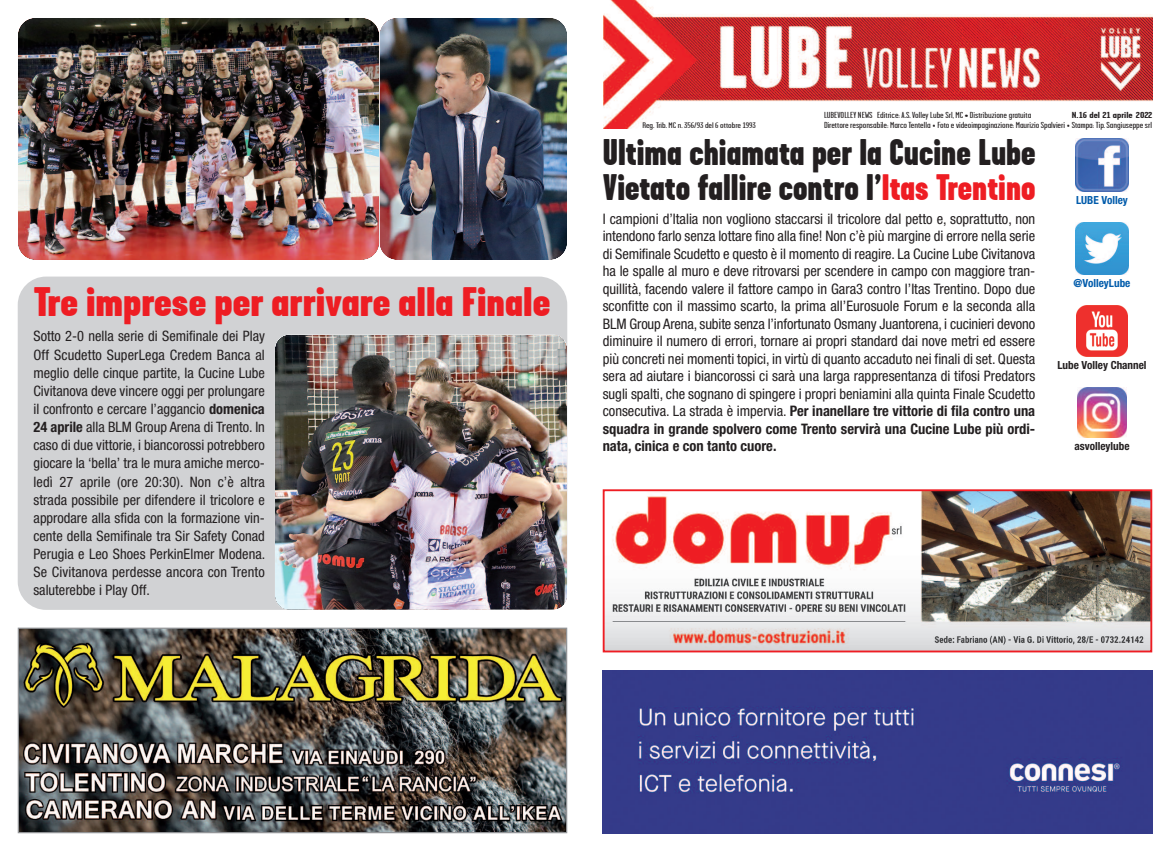
<style>
.page{position:relative;width:1170px;height:851px;background:#fff}
.page>*{position:absolute;margin:0;border:0;box-sizing:border-box;transform-origin:0 0}
.t1{font:900 41.25px "Garage Gothic";color:#ee1d23;scale:1.1 1}
.t2{font:900 37.12px "Garage Gothic";color:#231f20}
.t3{font:900 37px "Garage Gothic";color:#231f20}
.t4{font:condensed 14.5px/17.5px "Helvetica Neue";color:#231f20;text-align:justify}
.t5{font:condensed 14.38px/18.1px "Helvetica Neue";letter-spacing:.01em;color:#231f20;text-align:justify}
.t6{font:700 condensed 11.12px "Helvetica Neue";color:#231f20}
.t7{font:700 condensed 11.12px "Helvetica Neue";color:#015bab}
.t8{font:8.75px "Garage Gothic";color:#231f20;scale:1.4 1}
.t9{font:700 8.75px "Garage Gothic";color:#231f20;scale:1.4 1}
.t10{font:8.12px "Garage Gothic";color:#231f20;scale:1.5 1}
.s1{font-weight:700}
.s2{font-size:36.88px;color:#ee1d23}
</style>
<div class="page">
<div style="left:18px;top:276px;width:549px;height:333px;background:#d1d2d4;border-radius:28px"></div>
<img style="left:603px;top:0;width:549px;height:128px">
<img style="left:605px;top:492px;width:544px;height:157px">
<div style="left:602px;top:489px;width:550px;height:163px;border:2px solid #ee1d23"></div>
<img style="left:602px;top:670px;width:550px;height:163px">
<img style="left:1075px;top:139px;width:53px;height:52px">
<img style="left:1075px;top:222px;width:53px;height:52px">
<img style="left:1076px;top:305px;width:51px;height:51px">
<img style="left:1077px;top:388px;width:49px;height:49px">
<img style="left:20px;top:629px;width:545px;height:202px">
<div style="left:18px;top:627px;width:549px;height:206px;border:1px solid #939598"></div>
<img style="left:379px;top:18px;width:188px;height:242px;border-radius:18px">
<img style="left:18px;top:18px;width:361px;height:242px;border-radius:18px">
<img style="left:275px;top:334px;width:292px;height:275px;border-radius:14px">
<h1 class="t1" style="left:33px;top:277px;width:471px">Tre imprese per arrivare alla Finale</h1>
<p class="t5" style="left:33px;top:328px;width:233px">Sotto 2-0 nella serie di Semifinale dei Play Off Scudetto SuperLega Credem Banca al meglio delle cinque partite, la Cucine Lube Civitanova deve vincere oggi per prolungare il confronto e cercare l’aggancio <span class="s1">domenica 24 aprile</span> alla BLM Group Arena di Trento. In caso di due vittorie, i biancorossi potrebbero giocare la ‘bella’ tra le mura amiche merco&shy;ledì 27 aprile (ore 20:30). Non c’è altra strada possibile per difendere il tricolore e approdare alla sfida con la formazione vin&shy;cente della Semifinale tra Sir Safety Conad Perugia e Leo Shoes PerkinElmer Modena.<br>Se Civitanova perdesse ancora con Trento saluterebbe i Play Off.</p>
<p class="t10" style="left:642px;top:121px;width:77px">Reg. Trib.MCn.356/93del6ottobre1993</p>
<p class="t8" style="left:824px;top:110px;width:149px">LUBEVOLLEYNEWS Editrice:A.S.VolleyLubeSrl,MC•Distribuzionegratuita</p>
<p class="t9" style="left:1071px;top:110px;width:59px">N.16 del 21 aprile 2022</p>
<p class="t8" style="left:824px;top:120px;width:236px">Direttoreresponsabile:MarcoTentella • Fotoevideoimpaginazione:MaurizioSpalvieri • Stampa:Tip.Sangiuseppesrl</p>
<h2 class="t2" style="left:602px;top:130px;width:434px">Ultima chiamata per la Cucine Lube</h2>
<h3 class="t3" style="left:602px;top:166px;width:434px">Vietato fallire contro l’<span class="s2">Itas Trentino</span></h3>
<p class="t4" style="left:602px;top:211px;width:434px">I campioni d’Italia non vogliono staccarsi il tricolore dal petto e, soprattutto, non intendono farlo senza lottare fino alla fine! Non c’è più margine di errore nella serie di Semifinale Scudetto e questo è il momento di reagire. La Cucine Lube Civitanova ha le spalle al muro e deve ritrovarsi per scendere in campo con maggiore tran&shy;quillità, facendo valere il fattore campo in Gara3 contro l’Itas Trentino. Dopo due sconfitte con il massimo scarto, la prima all’Eurosuole Forum e la seconda alla BLM Group Arena, subite senza l’infortunato Osmany Juantorena, i cucinieri devono diminuire il numero di errori, tornare ai propri standard dai nove metri ed essere più concreti nei momenti topici, in virtù di quanto accaduto nei finali di set. Questa sera ad aiutare i biancorossi ci sarà una larga rappresentanza di tifosi Predators sugli spalti, che sognano di spingere i propri beniamini alla quinta Finale Scudetto consecutiva. La strada è impervia. <span class="s1">Per inanellare tre vittorie di fila contro una squadra in grande spolvero come Trento servirà una Cucine Lube più ordi&shy;nata, cinica e con tanto cuore.</span></p>
<p class="t7" style="left:1076px;top:195px;width:53px">LUBE Volley</p>
<p class="t7" style="left:1073px;top:278px;width:58px">@VolleyLube</p>
<p class="t6" style="left:1057px;top:361px;width:91px">Lube Volley Channel</p>
<p class="t6" style="left:1074px;top:442px;width:57px">asvolleylube</p>
</div>
